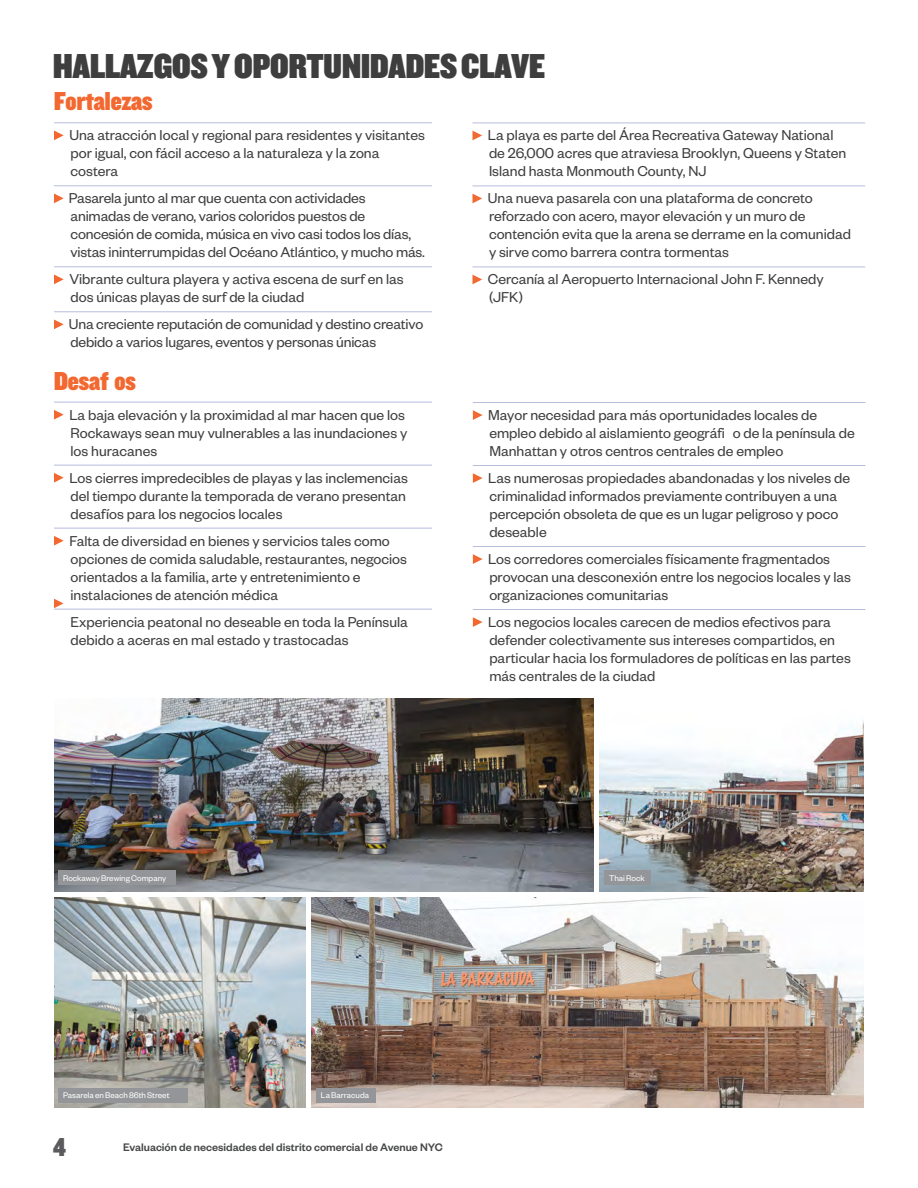
<style>
.page{position:relative;width:918px;height:1188px;background:#fff}
.page>*{position:absolute;margin:0;border:0;box-sizing:border-box;transform-origin:0 0}
.Header_2{font:36px "Knockout HTF90 Ultmt Welterwt";color:#3e3e3f}
.Orange_Subtitles{font:27px "Knockout HTF90 Ultmt Welterwt";color:#f26830}
.t1{font:27px "Knockout HTF90 Ultmt Welterwt";color:#5b5b5e}
.BList___10_5_Alterna{font:15.75px/18px "Founders Grotesk";color:#3e3e3f}
.t2{font:500 12px "Founders Grotesk";color:#464748}
.Photo_Caption_On_Pho{font:9px "Founders Grotesk";color:#fff}
</style>
<div class="page">
<img style="left:600px;top:720px;width:264px;height:171px">
<img style="left:54px;top:699px;width:540px;height:192px">
<div style="left:58px;top:870px;width:118px;height:15px;background:#939598"></div>
<img style="left:312px;top:898px;width:552px;height:209px">
<img style="left:54px;top:898px;width:252px;height:209px">
<div style="left:58px;top:1088px;width:130px;height:14px;background:#939598"></div>
<div style="left:316px;top:1088px;width:60px;height:14px;background:#939598"></div>
<div style="left:605px;top:870px;width:46px;height:15px;background:#939598"></div>
<hr style="left:472px;top:123px;width:393px;height:1px;background:#b7bdde">
<hr style="left:472px;top:186px;width:393px;height:1px;background:#b7bdde">
<hr style="left:472px;top:267px;width:393px;height:1px;background:#b7bdde">
<svg style="left:472px;top:131px;width:10px;height:9px"></svg>
<svg style="left:472px;top:194px;width:10px;height:9px"></svg>
<svg style="left:472px;top:275px;width:10px;height:9px"></svg>
<hr style="left:54px;top:123px;width:378px;height:1px;background:#b7bdde">
<hr style="left:54px;top:186px;width:378px;height:1px;background:#b7bdde">
<hr style="left:54px;top:267px;width:378px;height:1px;background:#b7bdde">
<hr style="left:54px;top:312px;width:378px;height:1px;background:#b7bdde">
<svg style="left:54px;top:131px;width:10px;height:9px"></svg>
<svg style="left:54px;top:194px;width:10px;height:9px"></svg>
<svg style="left:54px;top:275px;width:10px;height:9px"></svg>
<svg style="left:54px;top:320px;width:10px;height:9px"></svg>
<hr style="left:54px;top:402px;width:378px;height:1px;background:#b7bdde">
<hr style="left:54px;top:465px;width:378px;height:1px;background:#b7bdde">
<hr style="left:54px;top:528px;width:378px;height:1px;background:#b7bdde">
<hr style="left:54px;top:609px;width:378px;height:1px;background:#b7bdde">
<svg style="left:54px;top:410px;width:10px;height:10px"></svg>
<svg style="left:54px;top:473px;width:10px;height:10px"></svg>
<svg style="left:54px;top:536px;width:10px;height:10px"></svg>
<hr style="left:473px;top:402px;width:393px;height:1px;background:#b7bdde">
<hr style="left:473px;top:465px;width:393px;height:1px;background:#b7bdde">
<hr style="left:473px;top:546px;width:393px;height:1px;background:#b7bdde">
<hr style="left:473px;top:609px;width:393px;height:1px;background:#b7bdde">
<svg style="left:473px;top:410px;width:10px;height:10px"></svg>
<svg style="left:473px;top:473px;width:10px;height:10px"></svg>
<svg style="left:473px;top:554px;width:10px;height:10px"></svg>
<svg style="left:473px;top:617px;width:10px;height:10px"></svg>
<svg style="left:54px;top:599px;width:9px;height:9px"></svg>
<p class="Header_2" style="left:53px;top:47px;width:493px">HALLAZGOS Y OPORTUNIDADES CLAVE</p>
<p class="Orange_Subtitles" style="left:54px;top:87px;width:100px">Fortalezas</p>
<p class="BList___10_5_Alterna" style="left:69px;top:125px;width:357px">Una atracción local y regional para residentes y visitantes por igual, con fácil acceso a la naturaleza y la zona costera</p>
<p class="BList___10_5_Alterna" style="left:69px;top:188px;width:358px">Pasarela junto al mar que cuenta con actividades animadas de verano, varios coloridos puestos de concesión de comida, música en vivo casi todos los días, vistas ininterrumpidas del Océano Atlántico, y mucho más.</p>
<p class="BList___10_5_Alterna" style="left:69px;top:269px;width:336px">Vibrante cultura playera y activa escena de surf en las dos únicas playas de surf de la ciudad</p>
<p class="BList___10_5_Alterna" style="left:69px;top:314px;width:356px">Una creciente reputación de comunidad y destino creativo debido a varios lugares, eventos y personas únicas</p>
<p class="Orange_Subtitles" style="left:54px;top:366px;width:83px">Desafíos</p>
<p class="BList___10_5_Alterna" style="left:69px;top:405px;width:339px">La baja elevación y la proximidad al mar hacen que los<br>Rockaways sean muy vulnerables a las inundaciones y los huracanes</p>
<p class="BList___10_5_Alterna" style="left:69px;top:468px;width:340px;text-align:justify">Los cierres impredecibles de playas y las inclemencias del tiempo durante la temporada de verano presentan desafíos para los negocios locales</p>
<p class="BList___10_5_Alterna" style="left:69px;top:531px;width:339px">Falta de diversidad en bienes y servicios tales como opciones de comida saludable, restaurantes, negocios orientados a la familia, arte y entretenimiento e instalaciones de atención médica</p>
<p class="BList___10_5_Alterna" style="left:70px;top:612px;width:339px">Experiencia peatonal no deseable en toda la Península debido a aceras en mal estado y trastocadas</p>
<p class="BList___10_5_Alterna" style="left:488px;top:126px;width:360px">La playa es parte del Área Recreativa Gateway National de 26,000 acres que atraviesa Brooklyn, Queens y Staten<br>Island hasta Monmouth County, NJ</p>
<p class="BList___10_5_Alterna" style="left:488px;top:189px;width:365px">Una nueva pasarela con una plataforma de concreto reforzado con acero, mayor elevación y un muro de contención evita que la arena se derrame en la comunidad y sirve como barrera contra tormentas</p>
<p class="BList___10_5_Alterna" style="left:488px;top:270px;width:337px">Cercanía al Aeropuerto Internacional John F. Kennedy (JFK)</p>
<p class="BList___10_5_Alterna" style="left:488px;top:405px;width:368px">Mayor necesidad para más oportunidades locales de empleo debido al aislamiento geográfi o de la península de<br>Manhattan y otros centros centrales de empleo</p>
<p class="BList___10_5_Alterna" style="left:488px;top:468px;width:363px">Las numerosas propiedades abandonadas y los niveles de criminalidad informados previamente contribuyen a una percepción obsoleta de que es un lugar peligroso y poco deseable</p>
<p class="BList___10_5_Alterna" style="left:488px;top:549px;width:364px">Los corredores comerciales físicamente fragmentados provocan una desconexión entre los negocios locales y las organizaciones comunitarias</p>
<p class="BList___10_5_Alterna" style="left:488px;top:612px;width:364px">Los negocios locales carecen de medios efectivos para defender colectivamente sus intereses compartidos, en particular hacia los formuladores de políticas en las partes más centrales de la ciudad</p>
<p class="Photo_Caption_On_Pho" style="left:63px;top:872px;width:105px">Rockaway Brewing Company</p>
<p class="Photo_Caption_On_Pho" style="left:609px;top:872px;width:37px">Thai Rock</p>
<p class="Photo_Caption_On_Pho" style="left:63px;top:1090px;width:108px">Pasarela en Beach 86th Street</p>
<p class="Photo_Caption_On_Pho" style="left:321px;top:1090px;width:50px">La Barracuda</p>
<h2 class="t1" style="left:53px;top:1133px;width:14px">4</h2>
<p class="t2" style="left:123px;top:1140px;width:321px">Evaluación de necesidades del distrito comercial de Avenue NYC</p>
</div>
